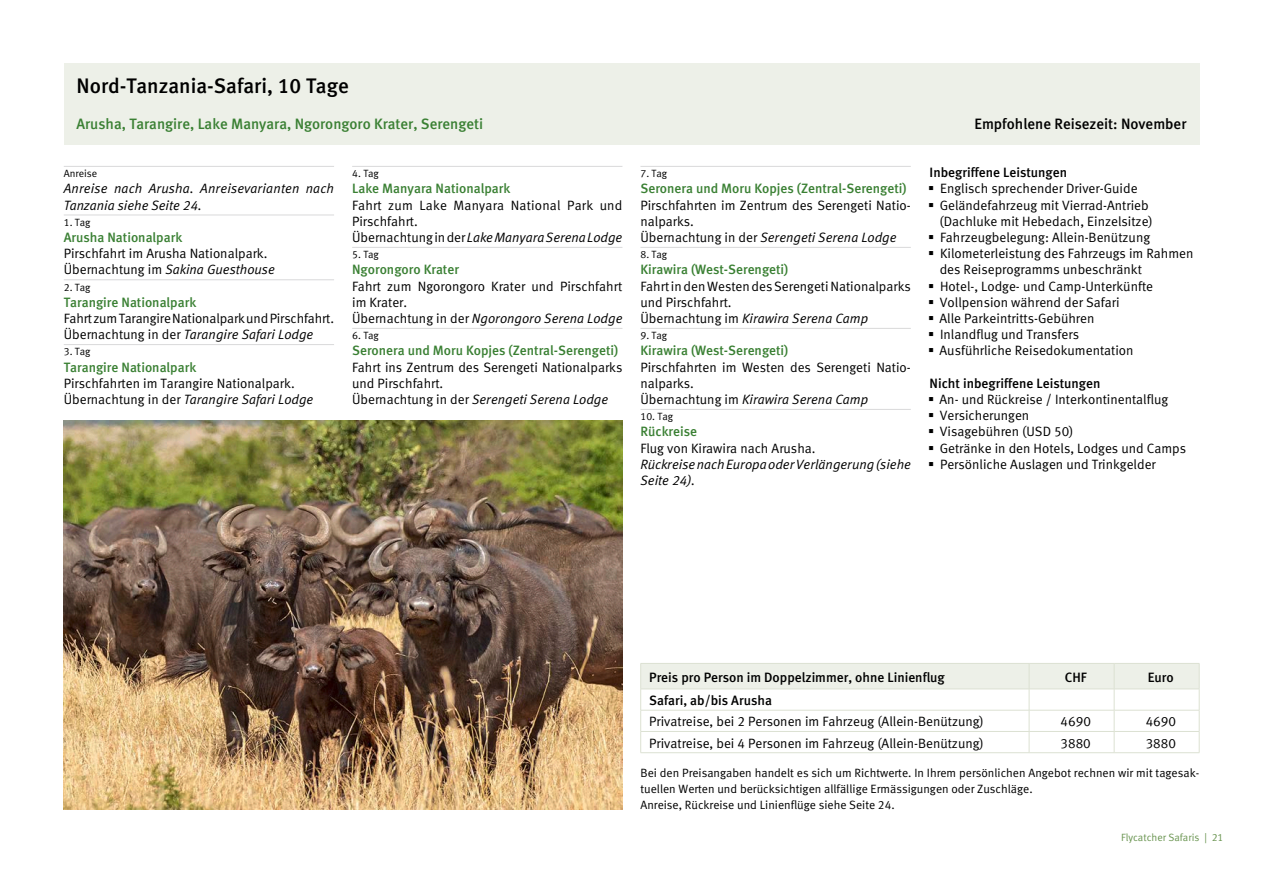
<style>
.page{position:relative;width:1263px;height:893px;background:#fff}
.page>*{position:absolute;margin:0;border:0;box-sizing:border-box;transform-origin:0 0}
.Titel{font:21px "Meta Medium LF";color:#000}
.Titel_Intro{font:15px "Meta Medium LF";color:#3a8033}
.Titel_Intro-2{font:15px "Meta Medium LF";color:#000}
.Text{font:13.5px/16.2px "Meta Normal LF";color:#000}
.Text-2{font:italic 13.5px/16.2px "Meta Normal LF";color:#000}
.Reisetag_Titel{font:13.5px "Meta Medium LF";color:#3a8033}
.Preistabelle_Zeile{font:13.5px "Meta Normal LF";color:#000}
.Preistabelle_Zeile-2{font:13.5px "Meta Medium LF";color:#000}
.Text_Titel{font:13.5px "Meta Medium LF";color:#000}
.Preistabelle_Preis{font:13.5px "Meta Normal LF";color:#000}
.Preistabelle_Preis-2{font:13.5px "Meta Medium LF";color:#000}
.Text_8pt{font:12px/16.2px "Meta Normal LF";color:#000}
.Reisetag_Kleiner_Tit{font:10.5px "Meta Normal LF";color:#000}
.t1{font:10.5px "Meta Normal LF";color:#6a9551}
.s1{font-style:normal}
</style>
<div class="page">
<div style="left:64px;top:64px;width:1135px;height:81px;background:#edf0e8"></div>
<hr style="left:64px;top:166px;width:270px;height:1px;background:#d9d9da">
<hr style="left:64px;top:215px;width:270px;height:1px;background:#d9d9da">
<hr style="left:64px;top:280px;width:270px;height:1px;background:#d9d9da">
<hr style="left:64px;top:344px;width:270px;height:1px;background:#d9d9da">
<hr style="left:352px;top:166px;width:270px;height:1px;background:#d9d9da">
<hr style="left:352px;top:247px;width:270px;height:1px;background:#d9d9da">
<hr style="left:352px;top:328px;width:270px;height:1px;background:#d9d9da">
<hr style="left:640px;top:166px;width:271px;height:1px;background:#d9d9da">
<hr style="left:640px;top:247px;width:271px;height:1px;background:#d9d9da">
<hr style="left:640px;top:328px;width:271px;height:1px;background:#d9d9da">
<hr style="left:640px;top:409px;width:271px;height:1px;background:#d9d9da">
<hr style="left:1029px;top:752px;width:85px;height:1px;background:#dce1d2">
<hr style="left:1114px;top:752px;width:85px;height:1px;background:#dce1d2">
<hr style="left:640px;top:752px;width:389px;height:1px;background:#dce1d2">
<svg style="left:640px;top:663px;width:560px;height:89px"></svg>
<img style="left:64px;top:420px;width:558px;height:389px">
<p class="Titel" style="left:77px;top:74px;width:274px">Nord-Tanzania-Safari, 10 Tage</p>
<p class="Titel_Intro" style="left:77px;top:114px;width:408px">Arusha, Tarangire, Lake Manyara, Ngorongoro Krater, Serengeti</p>
<p class="Titel_Intro-2" style="left:974px;top:114px;width:213px">Empfohlene Reisezeit: November</p>
<p class="Reisetag_Kleiner_Tit" style="left:64px;top:167px;width:35px">Anreise</p>
<p class="Text-2" style="left:64px;top:180px;width:272px">Anreise nach Arusha. Anreisevarianten nach<br>Tanzania siehe Seite 24.</p>
<p class="Reisetag_Kleiner_Tit" style="left:64px;top:216px;width:28px">1. Tag</p>
<p class="Reisetag_Titel" style="left:64px;top:229px;width:120px">Arusha Nationalpark</p>
<p class="Text" style="left:64px;top:245px;width:205px">Pirschfahrt im Arusha Nationalpark.</p>
<p class="Text-2" style="left:64px;top:261px;width:213px"><span class="s1">Übernachtung im</span> Sakina Guesthouse</p>
<p class="Reisetag_Kleiner_Tit" style="left:64px;top:281px;width:28px">2. Tag</p>
<p class="Reisetag_Titel" style="left:64px;top:294px;width:134px">Tarangire Nationalpark</p>
<p class="Text" style="left:64px;top:310px;width:272px">Fahrt zum Tarangire Nationalpark und Pirschfahrt.</p>
<p class="Text-2" style="left:64px;top:326px;width:251px"><span class="s1">Übernachtung in der</span> Tarangire Safari Lodge</p>
<p class="Reisetag_Kleiner_Tit" style="left:64px;top:346px;width:28px">3. Tag</p>
<p class="Reisetag_Titel" style="left:64px;top:359px;width:134px">Tarangire Nationalpark</p>
<p class="Text" style="left:64px;top:375px;width:232px">Pirschfahrten im Tarangire Nationalpark.</p>
<p class="Text-2" style="left:64px;top:391px;width:251px"><span class="s1">Übernachtung in der</span> Tarangire Safari Lodge</p>
<p class="Text_Titel" style="left:929px;top:164px;width:139px">Inbegriffene Leistungen</p>
<p class="Text" style="left:940px;top:180px;width:199px">Englisch sprechender Driver-Guide</p>
<p class="Text" style="left:939px;top:197px;width:215px">Geländefahrzeug mit Vierrad-Antrieb (Dachluke mit Hebedach, Einzelsitze)</p>
<p class="Text" style="left:940px;top:229px;width:212px">Fahrzeugbelegung: Allein-Benützung</p>
<p class="Text" style="left:940px;top:245px;width:255px">Kilometerleistung des Fahrzeugs im Rahmen des Reiseprogramms unbeschränkt</p>
<p class="Text" style="left:940px;top:278px;width:214px">Hotel-, Lodge- und Camp-Unterkünfte</p>
<p class="Text" style="left:940px;top:294px;width:181px">Vollpension während der Safari</p>
<p class="Text" style="left:939px;top:310px;width:156px">Alle Parkeintritts-Gebühren</p>
<p class="Text" style="left:940px;top:326px;width:140px">Inlandflug und Transfers</p>
<p class="Text" style="left:939px;top:342px;width:196px">Ausführliche Reisedokumentation</p>
<p class="Text_Titel" style="left:930px;top:375px;width:172px">Nicht inbegriffene Leistungen</p>
<p class="Text" style="left:939px;top:391px;width:230px">An- und Rückreise / Interkontinentalflug</p>
<p class="Text" style="left:940px;top:407px;width:91px">Versicherungen</p>
<p class="Text" style="left:940px;top:423px;width:135px">Visagebühren (USD 50)</p>
<p class="Text" style="left:940px;top:440px;width:248px">Getränke in den Hotels, Lodges und Camps</p>
<p class="Text" style="left:940px;top:456px;width:217px">Persönliche Auslagen und Trinkgelder</p>
<p class="Reisetag_Kleiner_Tit" style="left:352px;top:167px;width:28px">4. Tag</p>
<p class="Reisetag_Titel" style="left:352px;top:181px;width:160px">Lake Manyara Nationalpark</p>
<p class="Text" style="left:352px;top:197px;width:272px">Fahrt zum Lake Manyara National Park und<br>Pirschfahrt.</p>
<p class="Text-2" style="left:352px;top:229px;width:272px"><span class="s1">Übernachtung in der</span> Lake Manyara Serena Lodge</p>
<p class="Reisetag_Kleiner_Tit" style="left:352px;top:248px;width:28px">5. Tag</p>
<p class="Reisetag_Titel" style="left:352px;top:262px;width:108px">Ngorongoro Krater</p>
<p class="Text" style="left:352px;top:278px;width:272px">Fahrt zum Ngorongoro Krater und Pirschfahrt im Krater.</p>
<p class="Text-2" style="left:352px;top:310px;width:272px"><span class="s1">Übernachtung in der</span> Ngorongoro Serena Lodge</p>
<p class="Reisetag_Kleiner_Tit" style="left:352px;top:329px;width:28px">6. Tag</p>
<p class="Reisetag_Titel" style="left:352px;top:343px;width:268px">Seronera und Moru Kopjes (Zentral-Serengeti)</p>
<p class="Text" style="left:352px;top:359px;width:272px">Fahrt ins Zentrum des Serengeti Nationalparks und Pirschfahrt.</p>
<p class="Text-2" style="left:352px;top:391px;width:258px"><span class="s1">Übernachtung in der</span> Serengeti Serena Lodge</p>
<p class="Reisetag_Kleiner_Tit" style="left:640px;top:167px;width:28px">7. Tag</p>
<p class="Reisetag_Titel" style="left:640px;top:181px;width:268px">Seronera und Moru Kopjes (Zentral-Serengeti)</p>
<p class="Text" style="left:640px;top:197px;width:272px">Pirschfahrten im Zentrum des Serengeti Natio&shy;nalparks.</p>
<p class="Text-2" style="left:640px;top:229px;width:258px"><span class="s1">Übernachtung in der</span> Serengeti Serena Lodge</p>
<p class="Reisetag_Kleiner_Tit" style="left:640px;top:248px;width:28px">8. Tag</p>
<p class="Reisetag_Titel" style="left:640px;top:262px;width:149px">Kirawira (West-Serengeti)</p>
<p class="Text" style="left:640px;top:278px;width:272px">Fahrt in den Westen des Serengeti Nationalparks und Pirschfahrt.</p>
<p class="Text-2" style="left:640px;top:310px;width:229px"><span class="s1">Übernachtung im</span> Kirawira Serena Camp</p>
<p class="Reisetag_Kleiner_Tit" style="left:640px;top:329px;width:28px">9. Tag</p>
<p class="Reisetag_Titel" style="left:640px;top:343px;width:149px">Kirawira (West-Serengeti)</p>
<p class="Text" style="left:640px;top:359px;width:272px">Pirschfahrten im Westen des Serengeti Natio&shy;nalparks.</p>
<p class="Text-2" style="left:640px;top:391px;width:229px"><span class="s1">Übernachtung im</span> Kirawira Serena Camp</p>
<p class="Reisetag_Kleiner_Tit" style="left:640px;top:410px;width:34px">10. Tag</p>
<p class="Reisetag_Titel" style="left:640px;top:424px;width:58px">Rückreise</p>
<p class="Text" style="left:640px;top:440px;width:177px">Flug von Kirawira nach Arusha.</p>
<p class="Text-2" style="left:640px;top:456px;width:272px">Rückreise nach Europa oder Verlängerung (siehe<br>Seite 24).</p>
<p class="Preistabelle_Zeile-2" style="left:649px;top:669px;width:297px">Preis pro Person im Doppelzimmer, ohne Linienflug</p>
<p class="Preistabelle_Preis-2" style="left:1065px;top:669px;width:23px">CHF</p>
<p class="Preistabelle_Preis-2" style="left:1148px;top:669px;width:27px">Euro</p>
<p class="Preistabelle_Zeile-2" style="left:649px;top:692px;width:124px">Safari, ab/bis Arusha</p>
<p class="Preistabelle_Zeile" style="left:649px;top:714px;width:336px">Privatreise, bei 2 Personen im Fahrzeug (Allein-Benützung)</p>
<p class="Preistabelle_Preis" style="left:1061px;top:714px;width:32px">4690</p>
<p class="Preistabelle_Preis" style="left:1146px;top:714px;width:32px">4690</p>
<p class="Preistabelle_Zeile" style="left:649px;top:735px;width:336px">Privatreise, bei 4 Personen im Fahrzeug (Allein-Benützung)</p>
<p class="Preistabelle_Preis" style="left:1061px;top:735px;width:32px">3880</p>
<p class="Preistabelle_Preis" style="left:1146px;top:735px;width:32px">3880</p>
<p class="Text_8pt" style="left:640px;top:764px;width:560px">Bei den Preisangaben handelt es sich um Richtwerte. In Ihrem persönlichen Angebot rechnen wir mit tagesak&shy;tuellen Werten und berücksichtigen allfällige Ermässigungen oder Zuschläge.</p>
<p class="Text_8pt" style="left:640px;top:797px;width:256px">Anreise, Rückreise und Linienflüge siehe Seite 24.</p>
<p class="t1" style="left:1121px;top:832px;width:104px">Flycatcher Safaris | 21</p>
</div>
